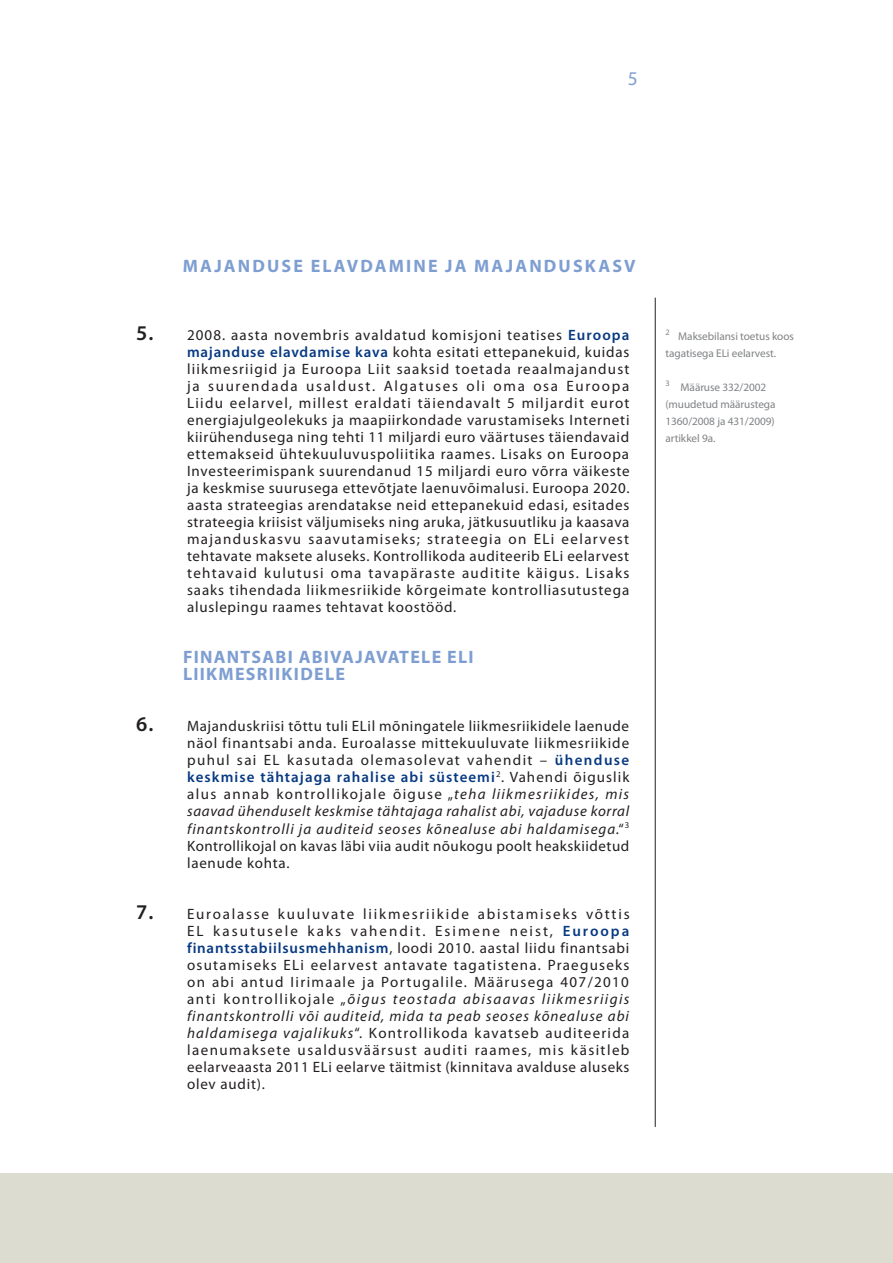
<style>
.page{position:relative;width:893px;height:1263px;background:#fff}
.page>*{position:absolute;margin:0;border:0;box-sizing:border-box;transform-origin:0 0}
.t1{font:19.5px "Myriad Pro";color:#7e9ed2}
.t2{font:700 18px/17px "Myriad Pro";letter-spacing:.07em;color:#7e9ed2}
.t3{font:700 18px "Myriad Pro";letter-spacing:.12em;color:#7e9ed2}
.t4{font:15px/17px "Myriad Pro";letter-spacing:.04em;color:#231f20;text-align:justify}
.t5{font:11.25px/17px "Myriad Pro";letter-spacing:-.005em;color:#808285}
.s1{font-weight:600;font-size:21px}
.s2{font-weight:600;color:#083a82}
.s3{font-style:italic}
</style>
<div class="page">
<div style="left:0;top:1174px;width:893px;height:89px;background:#dcdcd0"></div>
<hr style="left:655px;top:298px;width:1px;height:829px;background:#231f20">
<h1 class="t1" style="left:628px;top:66px;width:12px">5</h1>
<p class="t3" style="left:183px;top:254px;width:454px">MAJANDUSE ELAVDAMINE JA MAJANDUSKASV</p>
<p class="t4" style="left:187px;top:326px;width:444px;text-indent:-51px"><span class="s1">5.</span> 2008. aasta novembris avaldatud komisjoni teatises <span class="s2">Euroopa majanduse elavdamise kava</span> kohta esitati ettepanekuid, kuidas liikmesriigid ja Euroopa Liit saaksid toetada reaalmajandust ja suurendada usaldust. Algatuses oli oma osa Euroopa Liidu eelarvel, millest eraldati täiendavalt 5 miljardit eurot energiajulgeolekuks ja maapiirkondade varustamiseks Interneti kiirühendusega ning tehti 11 miljardi euro väärtuses täiendavaid ettemakseid ühtekuuluvuspoliitika raames. Lisaks on Euroopa Investeerimispank suurendanud 15 miljardi euro võrra väikeste ja keskmise suurusega ettevõtjate laenuvõimalusi. Euroopa 2020. aasta strateegias arendatakse neid ettepanekuid edasi, esitades strateegia kriisist väljumiseks ning aruka, jätkusuutliku ja kaasava majanduskasvu saavutamiseks; strateegia on ELi eelarvest tehtavate maksete aluseks. Kontrollikoda auditeerib ELi eelarvest tehtavaid kulutusi oma tavapäraste auditite käigus. Lisaks saaks tihendada liikmesriikide kõrgeimate kontrolliasutustega aluslepingu raames tehtavat koostööd.</p>
<p class="t2" style="left:183px;top:648px;width:292px">FINANTSABI ABIVAJAVATELE ELI<br>LIIKMESRIIKIDELE</p>
<p class="t4" style="left:187px;top:718px;width:444px;text-indent:-51px"><span class="s1">6.</span> Majanduskriisi tõttu tuli ELil mõningatele liikmesriikidele laenude näol finantsabi anda. Euroalasse mittekuuluvate liikmesriikide puhul sai EL kasutada olemasolevat vahendit – <span class="s2">ühenduse keskmise tähtajaga rahalise abi süsteemi</span><sup>2</sup>. Vahendi õiguslik alus annab kontrollikojale õiguse „<span class="s3">teha liikmesriikides, mis saavad ühenduselt keskmise tähtajaga rahalist abi, vajaduse korral finantskontrolli ja auditeid seoses kõnealuse abi haldamisega</span>.“<sup>3<br></sup>Kontrollikojal on kavas läbi viia audit nõukogu poolt heakskiidetud laenude kohta.</p>
<p class="t4" style="left:187px;top:905px;width:444px;text-indent:-51px"><span class="s1">7.</span> Euroalasse kuuluvate liikmesriikide abistamiseks võttis EL kasutusele kaks vahendit. Esimene neist, <span class="s2">Euroopa finantsstabiilsusmehhanism</span>, loodi 2010. aastal liidu finantsabi osutamiseks ELi eelarvest antavate tagatistena. Praeguseks on abi antud Iirimaale ja Portugalile. Määrusega 407/2010 anti kontrollikojale „<span class="s3">õigus teostada abisaavas liikmesriigis finantskontrolli või auditeid, mida ta peab seoses kõnealuse abi haldamisega vajalikuks</span>“. Kontrollikoda kavatseb auditeerida laenumaksete usaldusväärsust auditi raames, mis käsitleb eelarveaasta 2011 ELi eelarve täitmist (kinnitava avalduse aluseks olev audit).</p>
<p class="t5" style="left:665px;top:328px;width:130px"><sup>2</sup> Maksebilansi toetus koos tagatisega ELi eelarvest.</p>
<p class="t5" style="left:665px;top:379px;width:112px"><sup>3</sup> Määruse 332/2002 (muudetud määrustega<br>1360/2008 ja 431/2009) artikkel 9a.</p>
</div>
